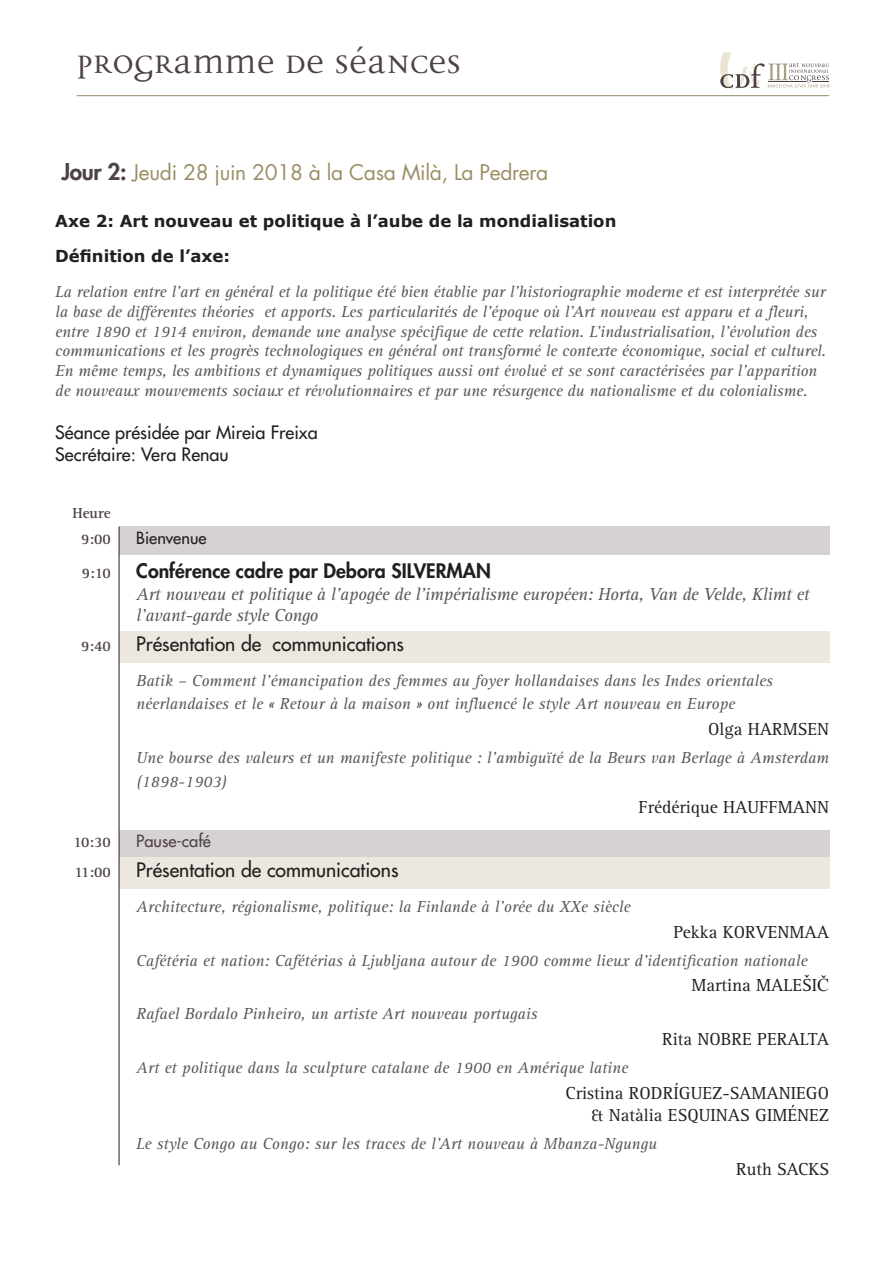
<style>
.page{position:relative;width:893px;height:1263px;background:#fff}
.page>*{position:absolute;margin:0;border:0;box-sizing:border-box;transform-origin:0 0}
.t1{font:45px "Disturbance";color:#4e4244}
.t2{font:21px "Futura Std";letter-spacing:-.015em;color:#9b8e64}
.t3{font:500 19.5px "Futura Std";color:#231f20}
.t4{font:800 19.5px "Futura Std";color:#231f20}
.Ponencia_Autor{font:18px/21.6px "Rotis Serif Std";color:#231f20;text-align:right}
.t5{font:italic 18px "Rotis Serif Std";letter-spacing:-.02em;color:#57585a}
.t6{font:500 18px "Futura Std";color:#231f20}
.Ponencia_Titulo{font:italic 16.5px/19.8px "Rotis Serif Std";letter-spacing:-.01em;color:#57585a}
.No_Spacing{font:700 16.5px "Verdana";color:#231f20}
.t7{font:500 16.5px "Futura Std";color:#4e4244}
.t8{font:500 16.5px "Futura Std";color:#231f20}
.t9{font:700 15px "Rotis Serif Std";color:#4e4244}
.s1{font-weight:800;font-size:22.5px;color:#4e4244}
.s2{font-family:"Times New Roman"}
</style>
<div class="page">
<hr style="left:77px;top:95px;width:752px;height:1px;background:#9b8e64">
<svg style="left:720px;top:53px;width:109px;height:37px"></svg>
<div style="left:119px;top:526px;width:710px;height:29px;background:#d7d2d2"></div>
<div style="left:119px;top:631px;width:710px;height:31px;background:#ece8df"></div>
<div style="left:119px;top:830px;width:710px;height:28px;background:#d7d2d2"></div>
<div style="left:119px;top:857px;width:710px;height:31px;background:#ece8df"></div>
<hr style="left:119px;top:526px;width:1px;height:639px;background:#231f20">
<p class="t1" style="left:77px;top:39px;width:386px">Programme de Séances</p>
<p class="t2" style="left:61px;top:159px;width:488px"><span class="s1">Jour 2:</span> Jeudi 28 juin 2018 à la Casa Milà, La Pedrera</p>
<p class="No_Spacing" style="left:55px;top:210px;width:563px">Axe 2: Art nouveau et politique à l’aube de la mondialisation</p>
<p class="No_Spacing" style="left:55px;top:244px;width:176px">Définition de l’axe:</p>
<p class="Ponencia_Titulo" style="left:55px;top:282px;width:772px">La relation entre l’art en général et la politique été bien établie par l’historiographie moderne et est interprétée sur la base de différentes théories et apports. Les particularités de l’époque où l’Art nouveau est apparu et a fleuri, entre 1890 et 1914 environ, demande une analyse spécifique de cette relation. L’industrialisation, l’évolution des communications et les progrès technologiques en général ont transformé le contexte économique, social et culturel.<br>En même temps, les ambitions et dynamiques politiques aussi ont évolué et se sont caractérisées par l’apparition de nouveaux mouvements sociaux et révolutionnaires et par une résurgence du nationalisme et du colonialisme.</p>
<p class="t6" style="left:55px;top:421px;width:264px">Séance présidée par Mireia Freixa</p>
<p class="t6" style="left:55px;top:443px;width:175px">Secrétaire: Vera Renau</p>
<p class="t9" style="left:72px;top:504px;width:40px">Heure</p>
<p class="t9" style="left:81px;top:531px;width:31px">9:00</p>
<p class="t8" style="left:136px;top:528px;width:72px">Bienvenue</p>
<p class="t9" style="left:82px;top:564px;width:30px">9:10</p>
<p class="t4" style="left:136px;top:559px;width:356px">Conférence cadre par Debora SILVERMAN</p>
<p class="t5" style="left:136px;top:584px;width:675px">Art nouveau et politique à l’apogée de l’impérialisme européen: Horta, Van de Velde, Klimt et</p>
<p class="t5" style="left:136px;top:605px;width:184px">l’avant-garde style Congo</p>
<p class="t9" style="left:81px;top:637px;width:31px">9:40</p>
<p class="t3" style="left:136px;top:632px;width:269px">Présentation de communications</p>
<p class="Ponencia_Titulo" style="left:136px;top:671px;width:638px">Batik – Comment l’émancipation des femmes au foyer hollandaises dans les Indes orientales</p>
<p class="Ponencia_Titulo" style="left:136px;top:694px;width:600px">néerlandaises et le « Retour à la maison » ont influencé le style Art nouveau en Europe</p>
<p class="Ponencia_Autor" style="left:708px;top:719px;width:123px">Olga HARMSEN</p>
<p class="Ponencia_Titulo" style="left:136px;top:748px;width:694px">Une bourse des valeurs et un manifeste politique : l’ambiguïté de la Beurs van Berlage à Amsterdam</p>
<p class="Ponencia_Titulo" style="left:136px;top:772px;width:92px">(1898-1903)</p>
<p class="Ponencia_Autor" style="left:638px;top:796px;width:192px">Frédérique HAUFFMANN</p>
<p class="t9" style="left:74px;top:834px;width:39px">10:30</p>
<p class="t7" style="left:136px;top:831px;width:76px">Pause-café</p>
<p class="t9" style="left:74px;top:863px;width:38px">11:00</p>
<p class="t3" style="left:136px;top:858px;width:264px">Présentation de communications</p>
<p class="Ponencia_Titulo" style="left:136px;top:897px;width:496px">Architecture, régionalisme, politique: la Finlande à l’orée du XXe siècle</p>
<p class="Ponencia_Autor" style="left:673px;top:921px;width:157px">Pekka KORVENMAA</p>
<p class="Ponencia_Titulo" style="left:136px;top:951px;width:673px">Cafétéria et nation: Cafétérias à Ljubljana autour de 1900 comme lieux d’identification nationale</p>
<p class="Ponencia_Autor" style="left:691px;top:975px;width:139px">Martina MALEŠI<span class="s2">Č</span></p>
<p class="Ponencia_Titulo" style="left:136px;top:1004px;width:403px">Rafael Bordalo Pinheiro, un artiste Art nouveau portugais</p>
<p class="Ponencia_Autor" style="left:662px;top:1029px;width:169px">Rita NOBRE PERALTA</p>
<p class="Ponencia_Titulo" style="left:136px;top:1058px;width:493px">Art et politique dans la sculpture catalane de 1900 en Amérique latine</p>
<p class="Ponencia_Autor" style="left:566px;top:1083px;width:265px">Cristina RODRÍGUEZ-SAMANIEGO &amp; Natàlia ESQUINAS GIMÉNEZ</p>
<p class="Ponencia_Titulo" style="left:136px;top:1134px;width:522px">Le style Congo au Congo: sur les traces de l’Art nouveau à Mbanza-Ngungu</p>
<p class="Ponencia_Autor" style="left:736px;top:1158px;width:95px">Ruth SACKS</p>
</div>
